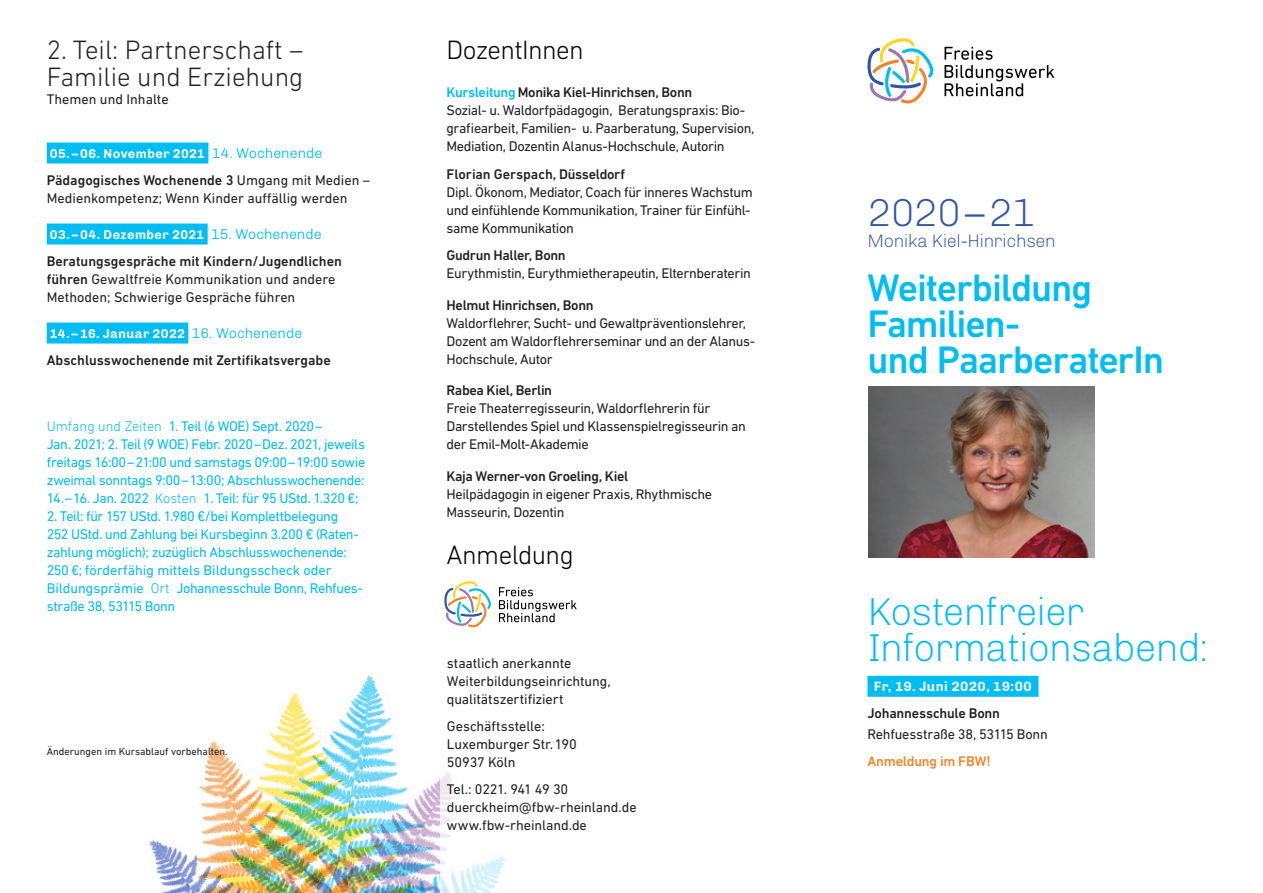
<style>
.page{position:relative;width:1263px;height:893px;background:#fff}
.page>*{position:absolute;margin:0;border:0;box-sizing:border-box;transform-origin:0 0}
.t1{font:500 39px/36px "DIN Next LT Pro";letter-spacing:-.03em;color:#01bdf2}
.t2{font:100 39px/36px "Chivo";letter-spacing:-.03em;color:#01bdf2}
.t3{font:100 39px "Chivo";letter-spacing:-.02em;color:#2d56a5}
.t4{font:300 27px/27px "DIN Next LT Pro";color:#231f20}
.h2_feste{font:300 27px "DIN Next LT Pro";letter-spacing:-.025em;color:#000001}
.t5{font:100 18px "Chivo";letter-spacing:-.025em;color:#2d56a5}
.Paragraph{font:14.25px/18px "DIN Next LT Pro";letter-spacing:-.025em;color:#231f20}
.Paragraph-2{font:14.25px/18px "DIN Next LT Pro";letter-spacing:-.025em;color:#01bdf2}
.Paragraph-3{font:14.25px/18px "DIN Next LT Pro";color:#231f20}
.Paragraph-4{font:14.25px/18px "DIN Next LT Pro";letter-spacing:-.005em;color:#231f20}
.t6{font:500 14.25px "DIN Next LT Pro";color:#231f20}
.t7{font:700 13.5px "Chivo";letter-spacing:.03em;color:#fff}
.t8{font:700 12.75px "Chivo";letter-spacing:.035em;color:#fff}
.t9{font:10.5px "DIN Next LT Pro";color:#231f20}
.s1{font-weight:300;font-size:14.25px;color:#01bdf2}
.s2{font-weight:500}
.s3{font-weight:300}
.s4{font-weight:500;color:#01bdf2}
.s5{font-weight:500;color:#f58229}
</style>
<div class="page">
<img style="left:149px;top:675px;width:291px;height:218px">
<svg style="left:444px;top:581px;width:47px;height:46px"></svg>
<svg style="left:499px;top:587px;width:78px;height:35px"></svg>
<svg style="left:867px;top:38px;width:67px;height:66px"></svg>
<svg style="left:944px;top:47px;width:110px;height:49px"></svg>
<div style="left:867px;top:676px;width:171px;height:21px;background:#01bdf2"></div>
<img style="left:868px;top:387px;width:226px;height:170px">
<div style="left:47px;top:143px;width:161px;height:21px;background:#01bdf2"></div>
<div style="left:47px;top:224px;width:161px;height:21px;background:#01bdf2"></div>
<div style="left:47px;top:323px;width:141px;height:21px;background:#01bdf2"></div>
<p class="t4" style="left:47px;top:36px;width:258px">2. Teil: Partnerschaft –<br>Familie und Erziehung</p>
<p class="Paragraph-3" style="left:47px;top:90px;width:123px">Themen und Inhalte</p>
<p class="t8" style="left:50px;top:143px;width:274px">05. – 06. November 2021 <span class="s1">14. Wochenende</span></p>
<p class="Paragraph-3" style="left:47px;top:171px;width:325px"><span class="s2">Pädagogisches Wochenende 3</span> Umgang mit Medien –<br>Medienkompetenz; Wenn Kinder auffällig werden</p>
<p class="t8" style="left:50px;top:224px;width:273px">03. – 04. Dezember 2021 <span class="s1">15. Wochenende</span></p>
<p class="Paragraph-3" style="left:47px;top:252px;width:297px"><span class="s2">Beratungsgespräche mit Kindern/Jugendlichen führen</span> Gewaltfreie Kommunikation und andere<br>Methoden; Schwierige Gespräche führen</p>
<p class="t8" style="left:50px;top:323px;width:254px">14. – 16. Januar 2022 <span class="s1">16. Wochenende</span></p>
<p class="t6" style="left:47px;top:351px;width:285px">Abschlusswochenende mit Zertifikatsvergabe</p>
<p class="Paragraph-2" style="left:47px;top:417px;width:320px"><span class="s3">Umfang und Zeiten</span> 1. Teil (6 WOE) Sept. 2020–<br>Jan. 2021; 2. Teil (9 WOE) Febr. 2020–Dez. 2021, jeweils freitags 16:00–21:00 und samstags 09:00–19:00 sowie zweimal sonntags 9:00–13:00; Abschlusswochenende:<br>14.–16. Jan. 2022 <span class="s3">Kosten</span> 1. Teil: für 95 UStd. 1.320 €;</p>
<p class="Paragraph-2" style="left:47px;top:507px;width:318px">2. Teil: für 157 UStd. 1.980 €/bei Komplettbelegung 252 UStd. und Zahlung bei Kursbeginn 3.200 € (Raten&shy;zahlung möglich); zuzüglich Abschlusswochenende:<br>250 €; förderfähig mittels Bildungsscheck oder Bildungsprämie <span class="s3">Ort</span> Johannesschule Bonn, Rehfues&shy;straße 38, 53115 Bonn</p>
<p class="t9" style="left:47px;top:745px;width:182px">Änderungen im Kursablauf vorbehalten.</p>
<p class="h2_feste" style="left:446px;top:34px;width:139px">DozentInnen</p>
<p class="Paragraph" style="left:446px;top:83px;width:310px"><span class="s4">Kursleitung</span> <span class="s2">Monika Kiel-Hinrichsen, Bonn<br></span>Sozial- u. Waldorfpädagogin, Beratungspraxis: Bio&shy;grafiearbeit, Familien- u. Paarberatung, Supervision, Mediation, Dozentin Alanus-Hochschule, Autorin</p>
<p class="Paragraph" style="left:446px;top:165px;width:308px"><span class="s2">Florian Gerspach, Düsseldorf<br></span>Dipl. Ökonom, Mediator, Coach für inneres Wachstum und einfühlende Kommunikation, Trainer für Einfühl&shy;same Kommunikation</p>
<p class="Paragraph" style="left:446px;top:246px;width:306px"><span class="s2">Gudrun Haller, Bonn<br></span>Eurythmistin, Eurythmietherapeutin, Elternberaterin</p>
<p class="Paragraph" style="left:446px;top:296px;width:310px"><span class="s2">Helmut Hinrichsen, Bonn<br></span>Waldorflehrer, Sucht- und Gewaltpräventionslehrer, Dozent am Waldorflehrerseminar und an der Alanus-Hochschule, Autor</p>
<p class="Paragraph" style="left:446px;top:381px;width:301px"><span class="s2">Rabea Kiel, Berlin<br></span>Freie Theaterregisseurin, Waldorflehrerin für Darstellendes Spiel und Klassenspielregisseurin an der Emil-Molt-Akademie</p>
<p class="Paragraph" style="left:446px;top:467px;width:267px"><span class="s2">Kaja Werner-von Groeling, Kiel<br></span>Heilpädagogin in eigener Praxis, Rhythmische<br>Masseurin, Dozentin</p>
<p class="h2_feste" style="left:446px;top:540px;width:129px">Anmeldung</p>
<p class="Paragraph-4" style="left:447px;top:654px;width:165px">staatlich anerkannte<br>Weiterbildungseinrichtung, qualitätszertifiziert</p>
<p class="Paragraph-4" style="left:447px;top:717px;width:131px">Geschäftsstelle:<br>Luxemburger Str.190<br>50937 Köln</p>
<p class="Paragraph-4" style="left:447px;top:780px;width:191px">Tel.: 0221. 941 49 30 duerckheim@fbw-rheinland.de www.fbw-rheinland.de</p>
<p class="t3" style="left:867px;top:183px;width:170px">2020 – 21</p>
<p class="t5" style="left:867px;top:227px;width:190px">Monika Kiel-Hinrichsen</p>
<p class="t1" style="left:867px;top:269px;width:226px">Weiterbildung</p>
<p class="t1" style="left:867px;top:305px;width:298px">Familien-<br>und PaarberaterIn</p>
<p class="t2" style="left:867px;top:590px;width:342px">Kostenfreier<br>Informationsabend:</p>
<p class="t7" style="left:874px;top:676px;width:159px">Fr, 19. Juni 2020, 19:00</p>
<p class="t6" style="left:867px;top:705px;width:134px">Johannesschule Bonn</p>
<p class="Paragraph" style="left:867px;top:720px;width:182px;line-height:27px">Rehfuesstraße 38, 53115 Bonn<br><span class="s5">Anmeldung im FBW!</span></p>
</div>
